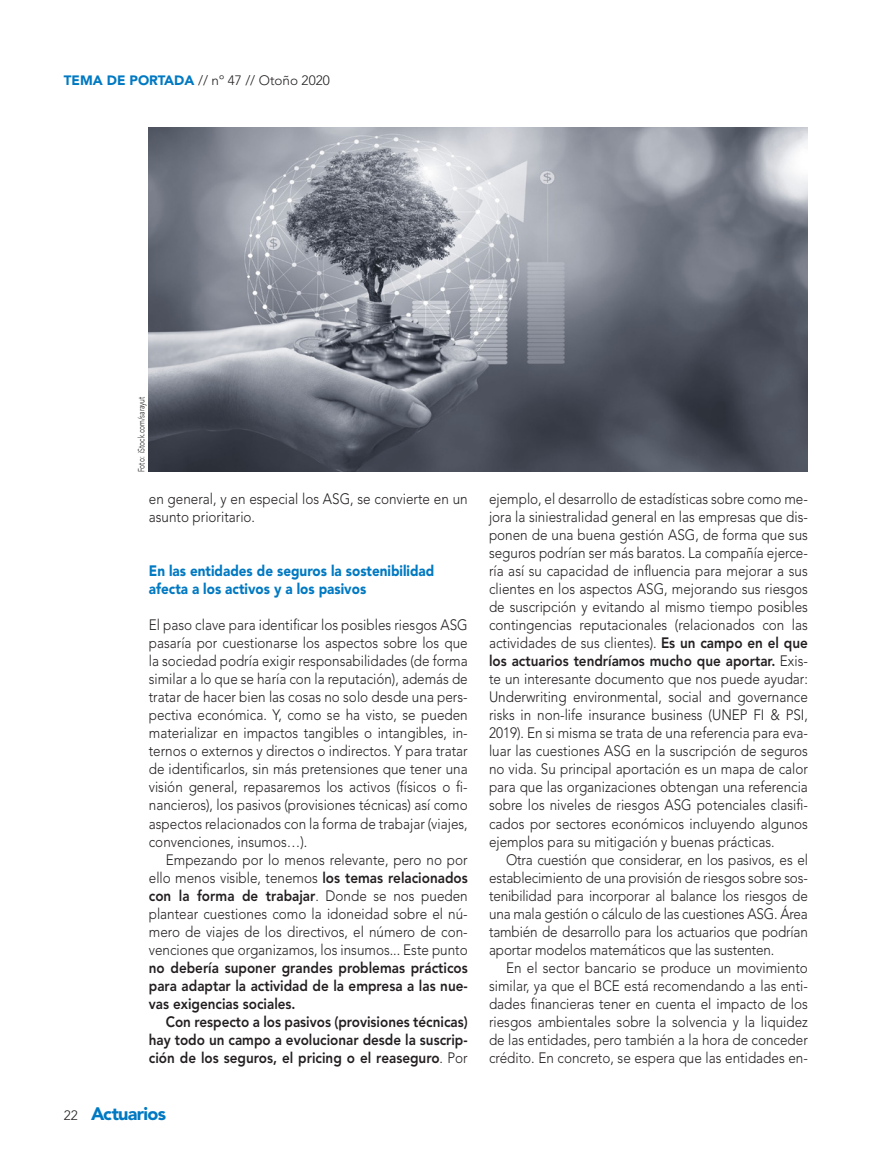
<style>
.page{position:relative;width:893px;height:1170px;background:#fff}
.page>*{position:absolute;margin:0;border:0;box-sizing:border-box;transform-origin:0 0}
.t1{font:900 18px "Avenir LT Std";letter-spacing:-.04em;color:#0079c2}
.t2{font:300 15px/18px "Avenir LT Std";color:#231f20;text-align:justify;scale:.9 1}
.t3{font:800 15px/18px "Avenir LT Std";color:#231f20;text-align:justify;scale:.9 1}
.t4{font:900 15px/18px "Avenir LT Std";color:#0079c2;scale:.9 1}
.t5{font:300 13.5px "Avenir LT Std";color:#231f20}
.t6{font:300 9px "Avenir";color:#231f20;scale:.75 1}
.s1{font-weight:900;color:#0079c2}
.s2{font-weight:800}
.s3{font-weight:300}
.s4{font-weight:300;font-size:13.5px;color:#231f20}
</style>
<div class="page">
<img style="left:149px;top:128px;width:659px;height:344px">
<p class="t5" style="left:64px;top:72px;width:267px"><span class="s1">TEMA DE PORTADA</span> // nº 47 // Otoño 2020</p>
<p class="t6" style="left:136px;top:472px;width:103px;rotate:-90deg">Foto: iStock.com/sarayut</p>
<p class="t2" style="left:149px;top:490px;width:356px">en general, y en especial los ASG, se convierte en un asunto prioritario.</p>
<p class="t4" style="left:149px;top:562px;width:319px">En las entidades de seguros la sostenibilidad afecta a los activos y a los pasivos</p>
<p class="t2" style="left:149px;top:616px;width:356px">El paso clave para identificar los posibles riesgos ASG pasaría por cuestionarse los aspectos sobre los que la sociedad podría exigir responsabilidades (de forma similar a lo que se haría con la reputación), además de tratar de hacer bien las cosas no solo desde una pers&shy;pectiva económica. Y, como se ha visto, se pueden materializar en impactos tangibles o intangibles, in&shy;ternos o externos y directos o indirectos. Y para tratar de identificarlos, sin más pretensiones que tener una visión general, repasaremos los activos (físicos o fi&shy;nancieros), los pasivos (provisiones técnicas) así como aspectos relacionados con la forma de trabajar (viajes, convenciones, insumos…).</p>
<p class="t2" style="left:149px;top:850px;width:356px;text-indent:17px">Empezando por lo menos relevante, pero no por ello menos visible, tenemos <span class="s2">los temas relacionados con la forma de trabajar</span>. Donde se nos pueden plantear cuestiones como la idoneidad sobre el nú&shy;mero de viajes de los directivos, el número de con&shy;venciones que organizamos, los insumos... Este punto</p>
<p class="t3" style="left:149px;top:958px;width:356px">no debería suponer grandes problemas prácticos para adaptar la actividad de la empresa a las nue&shy;vas exigencias sociales.</p>
<p class="t3" style="left:149px;top:1012px;width:356px;text-indent:17px">Con respecto a los pasivos (provisiones técnicas) hay todo un campo a evolucionar desde la suscrip&shy;ción de los seguros, el pricing o el reaseguro<span class="s3">. Por</span></p>
<p class="t1" style="left:64px;top:1102px;width:104px"><span class="s4">22</span> Actuarios</p>
<p class="t2" style="left:489px;top:490px;width:356px">ejemplo, el desarrollo de estadísticas sobre como me&shy;jora la siniestralidad general en las empresas que dis&shy;ponen de una buena gestión ASG, de forma que sus seguros podrían ser más baratos. La compañía ejerce&shy;ría así su capacidad de influencia para mejorar a sus clientes en los aspectos ASG, mejorando sus riesgos de suscripción y evitando al mismo tiempo posibles contingencias reputacionales (relacionados con las actividades de sus clientes). <span class="s2">Es un campo en el que los actuarios tendríamos mucho que aportar.</span> Exis&shy;te un interesante documento que nos puede ayudar:<br>Underwriting environmental, social and governance risks in non-life insurance business (UNEP FI &amp; PSI, 2019). En si misma se trata de una referencia para eva&shy;luar las cuestiones ASG en la suscripción de seguros no vida. Su principal aportación es un mapa de calor para que las organizaciones obtengan una referencia sobre los niveles de riesgos ASG potenciales clasifi&shy;cados por sectores económicos incluyendo algunos ejemplos para su mitigación y buenas prácticas.</p>
<p class="t2" style="left:489px;top:850px;width:356px;text-indent:17px">Otra cuestión que considerar, en los pasivos, es el establecimiento de una provisión de riesgos sobre sos&shy;tenibilidad para incorporar al balance los riesgos de una mala gestión o cálculo de las cuestiones ASG. Área también de desarrollo para los actuarios que podrían aportar modelos matemáticos que las sustenten.</p>
<p class="t2" style="left:489px;top:958px;width:356px;text-indent:17px">En el sector bancario se produce un movimiento similar, ya que el BCE está recomendando a las enti&shy;dades financieras tener en cuenta el impacto de los riesgos ambientales sobre la solvencia y la liquidez de las entidades, pero también a la hora de conceder crédito. En concreto, se espera que las entidades en-</p>
</div>
